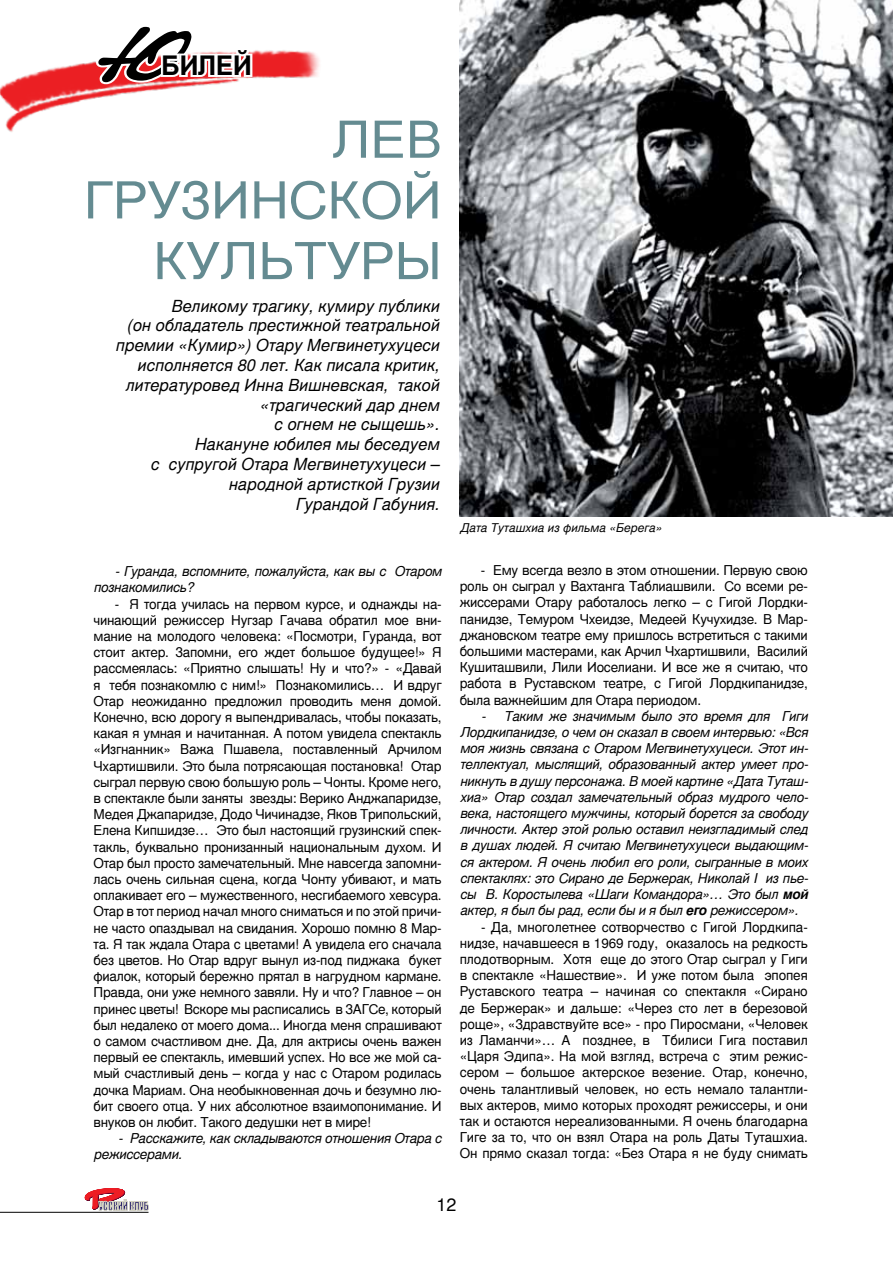
<style>
.page{position:relative;width:893px;height:1263px;background:#fff}
.page>*{position:absolute;margin:0;border:0;box-sizing:border-box;transform-origin:0 0}
.t1{font:italic 77.25px "Olga CTT";color:#000;scale:1.39 1}
.t2{font:50.85px "Nimbus San LCY";color:#648b91;scale:1.06 1}
.t3{font:700 26.55px "Nimbus San LCY";color:#000}
.t4{font:18px "Nimbus San LCY";color:#000}
.t5{font:italic 16.5px/19.8px "Nimbus San LCY";color:#000;text-align:right}
.t6{font:13.5px/16.2px "Nimbus San LCY";letter-spacing:-.02em;color:#000;text-align:justify}
.t7{font:italic 13.5px/16.2px "Nimbus San LCY";letter-spacing:-.02em;color:#000}
.t8{font:italic 12px "Nimbus San LCY";color:#000}
.s1{font-weight:700}
</style>
<div class="page">
<svg style="left:85px;top:1188px;width:63px;height:22px"></svg>
<hr style="left:0;top:1212px;width:148px;height:1px;background:#000">
<img style="left:460px;top:0;width:433px;height:517px">
<img style="left:0;top:50px;width:320px;height:82px">
<svg style="left:92px;top:50px;width:163px;height:36px"></svg>
<h1 class="t1" style="left:94px;top:6px;width:56px">ю</h1>
<h3 class="t3" style="left:162px;top:50px;width:92px">билей</h3>
<h2 class="t2" style="left:331px;top:110px;width:35px">ЛЕВ</h2>
<h2 class="t2" style="left:84px;top:171px;width:62px">ГРУЗИНСКОЙ</h2>
<h2 class="t2" style="left:153px;top:231px;width:35px">КУЛЬТУРЫ</h2>
<p class="t5" style="left:115px;top:296px;width:326px">Великому трагику, кумиру публики<br>(он обладатель престижной театральной премии «Кумир») Отару Мегвинетухуцеси исполняется 80 лет. Как писала критик, литературовед Инна Вишневская, такой «трагический дар днем<br>с огнем не сыщешь».<br>Накануне юбилея мы беседуем<br>с супругой Отара Мегвинетухуцеси – народной артисткой Грузии<br>Гурандой Габуния.</p>
<p class="t7" style="left:94px;top:563px;width:350px;text-indent:21px">- Гуранда, вспомните, пожалуйста, как вы с Отаром познакомились?</p>
<p class="t6" style="left:94px;top:595px;width:350px;text-align:left;text-indent:21px">- Я тогда училась на первом курсе, и однажды на&shy;чинающий режиссер Нугзар Гачава обратил мое вни&shy;мание на молодого человека: «Посмотри, Гуранда, вот стоит актер. Запомни, его ждет большое будущее!» Я рассмеялась: «П риятно слышать! Ну и что?» - «Давай я тебя познакомлю с ним!» Познакомились… И вдруг Отар неожиданно предложил проводить меня домой.<br>Конечно, всю дорогу я выпендривалась, чтобы показать, какая я умная и начитанная. А потом увидела спектакль «Изгнанник» Важа П шавела, поставленный Арчилом Чхартишвили. Это была потрясающая постановка! Отар сыграл первую свою большую роль – Чонты. Кроме него, в спектакле были заняты звезды: Верико Анджапаридзе, Медея Джапаридзе, Додо Чичинадзе, Яков Трипольский, Елена Кипшидзе… Это был настоящий грузинский спек&shy;такль, буквально пронизанный национальным духом. И Отар был просто замечательный. Мне навсегда запомни&shy;лась очень сильная сцена, когда Чонту убивают, и мать оплакивает его – мужественного, несгибаемого хевсура.<br>Отар в тот период начал много сниматься и по этой причи&shy;не часто опаздывал на свидания. Хорошо помню 8 Мар&shy;та. Я так ждала Отара с цветами! А увидела его сначала без цветов. Н о Отар вдруг вынул из-под пиджака букет фиалок, который бережно прятал в нагрудном кармане.<br>П равда, они уже немного завяли. Ну и что? Главное – он принес цветы! Вскоре мы расписались в ЗАГСе, который был недалеко от моего дома... И ногда меня спрашивают о самом счастливом дне. Да, для актрисы очень важен первый ее спектакль, имевший успех. Но все же мой са&shy;мый счастливый день – когда у нас с Отаром родилась дочка Мариам. Она необыкновенная дочь и безумно лю&shy;бит своего отца. У них абсолютное взаимопонимание. И внуков он любит. Такого дедушки нет в мире!</p>
<p class="t7" style="left:94px;top:1130px;width:350px;text-indent:25px">- Расскажите, как складываются отношения Отара с режиссерами.</p>
<p class="t8" style="left:460px;top:521px;width:204px">Дата Туташхиа из фильма «Берега»</p>
<p class="t6" style="left:460px;top:562px;width:350px;text-indent:21px">- Ему всегда везло в этом отношении. Первую свою роль он сыграл у Вахтанга Таблиашвили. Со всеми ре&shy;жиссерами Отару работалось легко – с Гигой Лордки&shy;панидзе, Темуром Чхеидзе, Медеей Кучухидзе. В Мар&shy;джановском театре ему пришлось встретиться с такими большими мастерами, как Арчил Чхартишвили, Василий Кушиташвили, Лили Иоселиани. И все же я считаю, что работа в Руставском театре, с Гигой Лордкипанидзе, была важнейшим для Отара периодом.</p>
<p class="t7" style="left:460px;top:708px;width:350px;text-align:justify;text-indent:21px">- Таким же значимым было это время для Гиги Лордкипанидзе, о чем он сказал в своем интервью: «Вся моя жизнь связана с Отаром Мегвинетухуцеси. Этот ин&shy;теллектуал, мыслящий, образованный актер умеет про&shy;никнуть в душу персонажа. В моей картине «Дата Туташ&shy;хиа» Отар создал замечательный образ мудрого чело&shy;века, настоящего мужчины, который борется за свободу личности. Актер этой ролью оставил неизгладимый след в душах людей. Я считаю Мегвинетухуцеси выдающим&shy;ся актером. Я очень любил его роли, сыгранные в моих спектаклях: это Сирано де Бержерак, Николай I из пье&shy;сы В. Коростылева «Шаги Командора»… Это был <span class="s1">мой </span>актер, я был бы рад, если бы и я был <span class="s1">его</span> режиссером».</p>
<p class="t6" style="left:460px;top:918px;width:350px;text-indent:21px">- Да, многолетнее сотворчество с Гигой Лордкипа&shy;нидзе, начавшееся в 1969 году, оказалось на редкость плодотворным. Хотя еще до этого Отар сыграл у Гиги в спектакле «Нашествие». И уже потом была эпопея Руставского театра – начиная со спектакля «Сирано де Бержерак» и дальше: «Через сто лет в березовой роще», «Здравствуйте все» - про П иросмани, «Человек из Ламанчи»… А позднее, в Тбилиси Гига поставил «Царя Эдипа». Н а мой взгляд, встреча с этим режис&shy;сером – большое актерское везение. Отар, конечно, очень талантливый человек, но есть немало талантли&shy;вых актеров, мимо которых проходят режиссеры, и они так и остаются нереализованными. Я очень благодарна Гиге за то, что он взял Отара на роль Даты Туташхиа.<br>Он прямо сказал тогда: «Без Отара я не буду снимать</p>
<h3 class="t4" style="left:436px;top:1194px;width:22px">12</h3>
</div>
